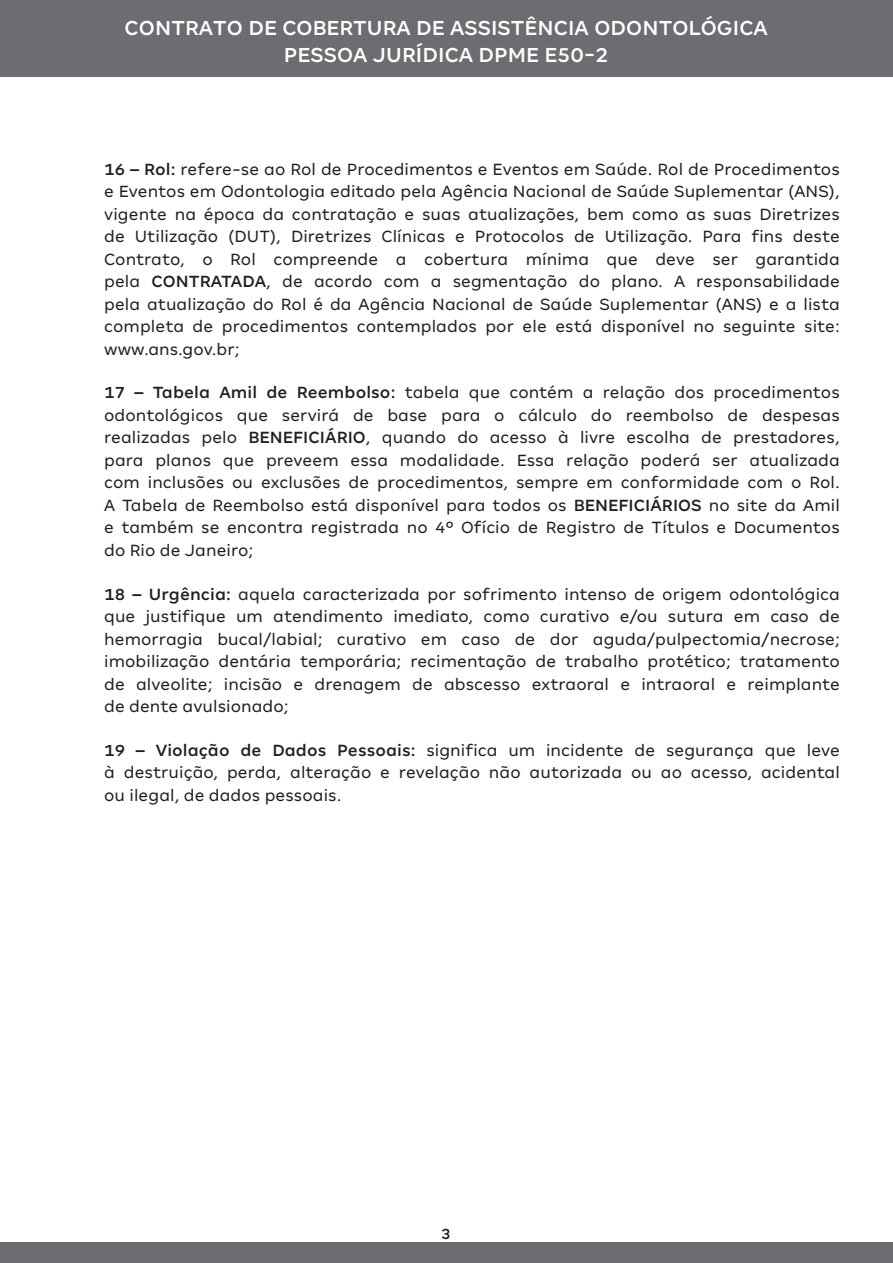
<style>
.page{position:relative;width:893px;height:1263px;background:#fff}
.page>*{position:absolute;margin:0;border:0;box-sizing:border-box;transform-origin:0 0}
.t1{font:500 22.5px/27px "Amil Typeface";letter-spacing:.005em;color:#fff;text-align:center}
.t2{font:18px/22.5px "Amil Typeface";letter-spacing:.005em;color:#231f20;text-align:justify}
.t3{font:500 16.5px "Amil Typeface";color:#231f20}
.s1{font-weight:500}
</style>
<div class="page">
<div style="left:0;top:1243px;width:893px;height:20px;background:#6c6d70"></div>
<div style="left:0;top:0;width:893px;height:76px;background:#6c6d70"></div>
<p class="t1" style="left:125px;top:14px;width:645px">CONTRATO DE COBERTURA DE ASSISTÊNCIA ODONTOLÓGICA<br>PESSOA JURÍDICA DPME E50-2</p>
<p class="t2" style="left:104px;top:157px;width:737px"><span class="s1">16 – Rol:</span> refere-se ao Rol de Procedimentos e Eventos em Saúde. Rol de Procedimentos e Eventos em Odontologia editado pela Agência Nacional de Saúde Suplementar (ANS), vigente na época da contratação e suas atualizações, bem como as suas Diretrizes de Utilização (DUT), Diretrizes Clínicas e Protocolos de Utilização. Para fins deste Contrato, o Rol compreende a cobertura mínima que deve ser garantida pela <span class="s1">CONTRATADA</span>, de acordo com a segmentação do plano. A responsabilidade pela atualização do Rol é da Agência Nacional de Saúde Suplementar (ANS) e a lista completa de procedimentos contemplados por ele está disponível no seguinte site: www.ans.gov.br;</p>
<p class="t2" style="left:104px;top:381px;width:737px"><span class="s1">17 – Tabela Amil de Reembolso:</span> tabela que contém a relação dos procedimentos odontológicos que servirá de base para o cálculo do reembolso de despesas realizadas pelo <span class="s1">BENEFICIÁRIO</span>, quando do acesso à livre escolha de prestadores, para planos que preveem essa modalidade. Essa relação poderá ser atualizada com inclusões ou exclusões de procedimentos, sempre em conformidade com o Rol.<br>A Tabela de Reembolso está disponível para todos os <span class="s1">BENEFICIÁRIOS</span> no site da Amil e também se encontra registrada no 4º Ofício de Registro de Títulos e Documentos do Rio de Janeiro;</p>
<p class="t2" style="left:104px;top:582px;width:737px"><span class="s1">18 – Urgência:</span> aquela caracterizada por sofrimento intenso de origem odontológica que justifique um atendimento imediato, como curativo e/ou sutura em caso de hemorragia bucal/labial; curativo em caso de dor aguda/pulpectomia/necrose; imobilização dentária temporária; recimentação de trabalho protético; tratamento de alveolite; incisão e drenagem de abscesso extraoral e intraoral e reimplante de dente avulsionado;</p>
<p class="t2" style="left:104px;top:739px;width:737px"><span class="s1">19 – Violação de Dados Pessoais:</span> significa um incidente de segurança que leve à destruição, perda, alteração e revelação não autorizada ou ao acesso, acidental ou ilegal, de dados pessoais.</p>
<p class="t3" style="left:441px;top:1224px;width:11px">3</p>
</div>
